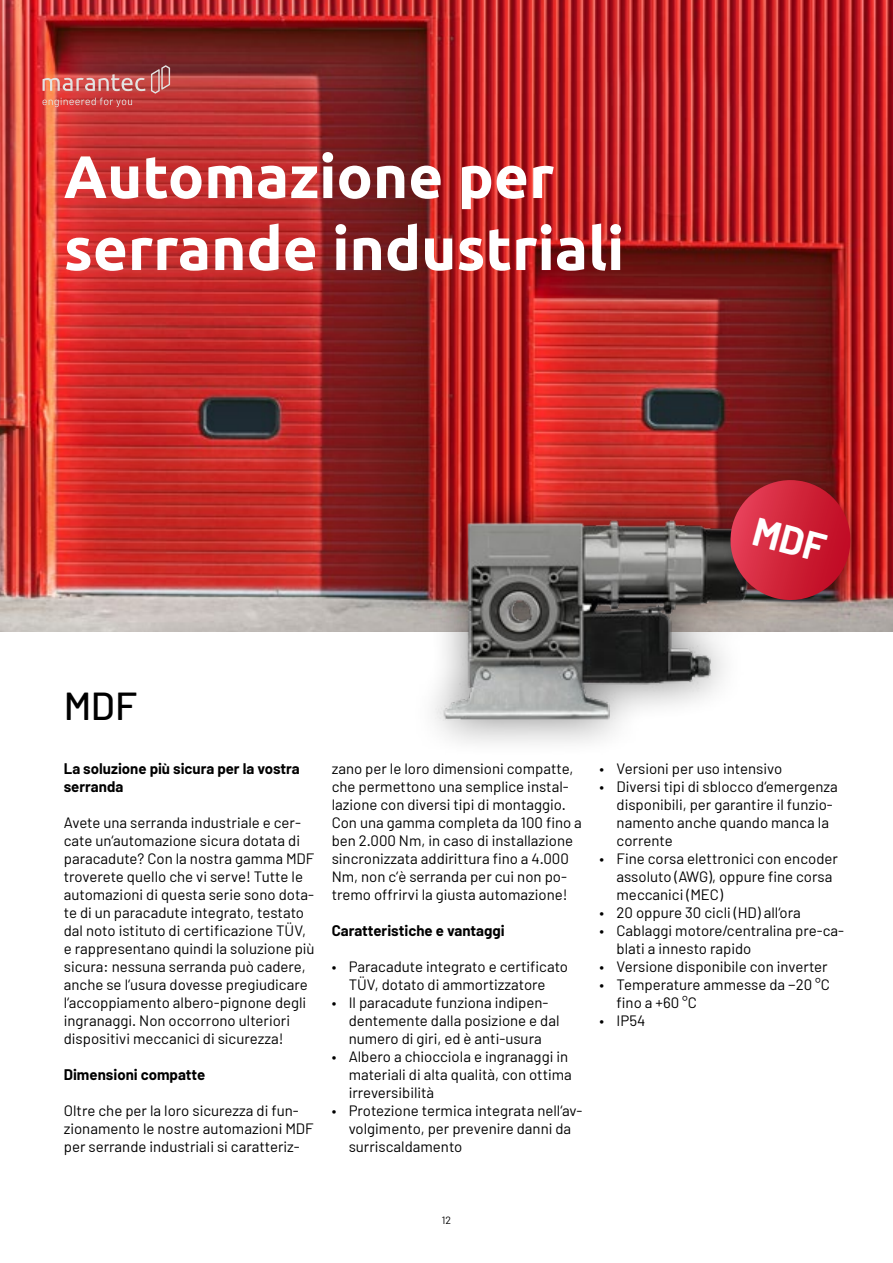
<style>
.page{position:relative;width:893px;height:1263px;background:#fff}
.page>*{position:absolute;margin:0;border:0;box-sizing:border-box;transform-origin:0 0}
.t1{font:700 60px/72px "Ubuntu";color:#fff}
.t2{font:500 39px "Barlow";color:#000}
.t3{font:15px/18px "Barlow";color:#000}
.t4{font:700 15px/18px "Barlow";color:#000}
.t5{font:10.5px "Barlow";color:#000}
</style>
<div class="page">
<img style="left:0;top:0;width:893px;height:631px">
<div style="left:408px;top:484px;width:378px;height:274px;background:#000;opacity:.5"></div>
<img style="left:433px;top:512px;width:325px;height:208px">
<div style="left:723px;top:473px;width:141px;height:141px;background:#000;opacity:.2"></div>
<hr style="left:892px;top:652px;width:1px;height:611px;background:#cac9ca">
<svg style="left:43px;top:65px;width:127px;height:42px;background:#c35955"></svg>
<svg style="left:724px;top:480px;width:133px;height:126px;background:#b32837"></svg>
<h1 class="t1" style="left:64px;top:140px;width:562px">Automazione per serrande industriali</h1>
<h2 class="t2" style="left:64px;top:682px;width:75px">MDF</h2>
<p class="t4" style="left:64px;top:759px;width:238px">La soluzione più sicura per la vostra serranda</p>
<p class="t3" style="left:64px;top:813px;width:252px">Avete una serranda industriale e cer&shy;cate un‘automazione sicura dotata di paracadute? Con la nostra gamma MDF troverete quello che vi serve! Tutte le automazioni di questa serie sono dota&shy;te di un paracadute integrato, testato dal noto istituto di certificazione TÜV, e rappresentano quindi la soluzione più sicura: nessuna serranda può cadere, anche se l‘usura dovesse pregiudicare l‘accoppiamento albero-pignone degli ingranaggi. Non occorrono ulteriori dispositivi meccanici di sicurezza!</p>
<p class="t4" style="left:64px;top:1065px;width:143px">Dimensioni compatte</p>
<p class="t3" style="left:64px;top:1101px;width:251px">Oltre che per la loro sicurezza di fun&shy;zionamento le nostre automazioni MDF per serrande industriali si caratteriz-</p>
<p class="t3" style="left:332px;top:759px;width:252px">zano per le loro dimensioni compatte, che permettono una semplice instal&shy;lazione con diversi tipi di montaggio.<br>Con una gamma completa da 100 fino a ben 2.000 Nm, in caso di installazione sincronizzata addirittura fino a 4.000<br>Nm, non c‘è serranda per cui non po&shy;tremo offrirvi la giusta automazione!</p>
<p class="t4" style="left:332px;top:921px;width:175px">Caratteristiche e vantaggi</p>
<p class="t3" style="left:332px;top:957px;width:238px;text-align:center">• Paracadute integrato e certificato<br>TÜV, dotato di ammortizzatore</p>
<p class="t3" style="left:349px;top:993px;width:212px;text-indent:-17px">• Il paracadute funziona indipen&shy;dentemente dalla posizione e dal numero di giri, ed è anti-usura</p>
<p class="t3" style="left:349px;top:1047px;width:225px;text-indent:-17px">• Albero a chiocciola e ingranaggi in materiali di alta qualità, con ottima irreversibilità</p>
<p class="t3" style="left:349px;top:1101px;width:235px;text-indent:-17px">• Protezione termica integrata nell‘av&shy;volgimento, per prevenire danni da surriscaldamento</p>
<p class="t3" style="left:600px;top:759px;width:184px">• Versioni per uso intensivo</p>
<p class="t3" style="left:617px;top:777px;width:223px;text-indent:-17px">• Diversi tipi di sblocco d‘emergenza disponibili, per garantire il funzio&shy;namento anche quando manca la corrente</p>
<p class="t3" style="left:617px;top:849px;width:223px;text-indent:-17px">• Fine corsa elettronici con encoder assoluto (AWG), oppure fine corsa meccanici (MEC)</p>
<p class="t3" style="left:600px;top:903px;width:203px">• 20 oppure 30 cicli (HD) all‘ora</p>
<p class="t3" style="left:617px;top:921px;width:229px;text-indent:-17px">• Cablaggi motore/centralina pre-ca&shy;blati a innesto rapido</p>
<p class="t3" style="left:600px;top:957px;width:230px">• Versione disponibile con inverter</p>
<p class="t3" style="left:617px;top:975px;width:215px;text-indent:-17px">• Temperature ammesse da −20 °C fino a +60 °C</p>
<p class="t3" style="left:600px;top:1011px;width:47px">• IP54</p>
<p class="t5" style="left:442px;top:1214px;width:11px">12</p>
</div>
